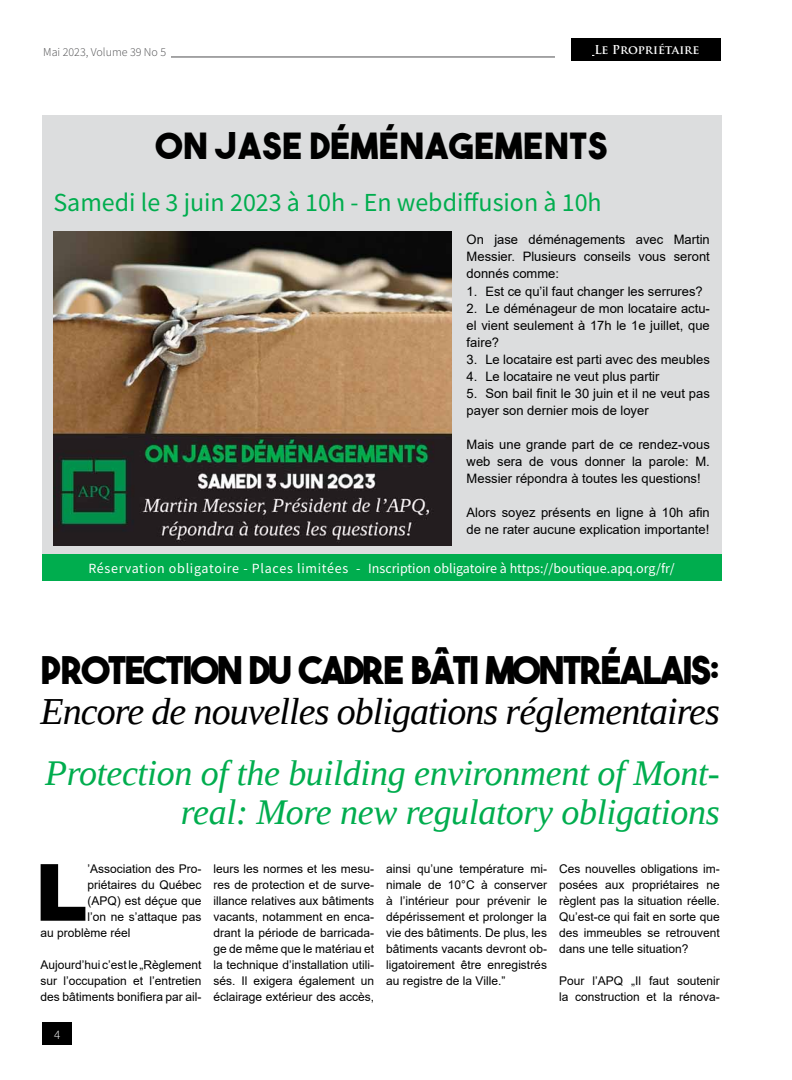
<style>
.page{position:relative;width:792px;height:1080px;background:#fff}
.page>*{position:absolute;margin:0;border:0;box-sizing:border-box;transform-origin:0 0}
.t1{font:900 79.1px "Arial";color:#000}
.t2{font:italic 38px "Liberation Serif";letter-spacing:-.025em;color:#000}
.t3{font:38px "The Bold Font";letter-spacing:-.05em;color:#000}
.t4{font:italic 36px/39px "Liberation Serif";letter-spacing:-.01em;color:#00ad4e;text-align:right}
.t5{font:36px "The Bold Font";letter-spacing:.025em;color:#000}
.t6{font:26px "Source Sans Pro";color:#00ad4e}
.t7{font:14px "Source Sans Pro";color:#fff}
.t8{font:13px/17px "Arial";color:#000;text-align:justify}
.t9{font:300 13px "Source Sans Pro";color:#fff}
.t10{font:12px/16px "Arial";color:#000;text-align:justify}
.t11{font:300 12px "Source Sans Pro";color:#4d4d4f}
.t12{font:700 12px "Trajan Pro";color:#fff}
</style>
<div class="page">
<div style="left:42px;top:115px;width:679px;height:449px;background:#dcddde"></div>
<div style="left:42px;top:554px;width:679px;height:27px;background:#00ad4e"></div>
<img style="left:53px;top:232px;width:398px;height:314px">
<hr style="left:171px;top:57px;width:384px;height:1px;background:#4d4d4f">
<div style="left:42px;top:1023px;width:30px;height:22px;background:#000"></div>
<div style="left:571px;top:39px;width:150px;height:22px;background:#000"></div>
<p class="t11" style="left:43px;top:44px;width:124px">Mai 2023, Volume 39 No 5</p>
<p class="t12" style="left:594px;top:42px;width:107px">Le Propriétaire</p>
<h3 class="t5" style="left:156px;top:124px;width:453px">ON JASE DÉMÉNAGEMENTS</h3>
<h3 class="t6" style="left:53px;top:186px;width:550px">Samedi le 3 juin 2023 à 10h - En webdiffusion à 10h</h3>
<p class="t8" style="left:467px;top:231px;width:245px">On jase déménagements avec Martin Messier. Plusieurs conseils vous seront donnés comme:</p>
<p class="t8" style="left:467px;top:282px;width:238px">1. Est ce qu’il faut changer les serrures?</p>
<p class="t8" style="left:467px;top:299px;width:245px">2. Le déménageur de mon locataire actu&shy;el vient seulement à 17h le 1e juillet, que faire?</p>
<p class="t8" style="left:467px;top:350px;width:245px">3. Le locataire est parti avec des meubles</p>
<p class="t8" style="left:467px;top:367px;width:194px">4. Le locataire ne veut plus partir</p>
<p class="t8" style="left:467px;top:384px;width:245px">5. Son bail finit le 30 juin et il ne veut pas payer son dernier mois de loyer</p>
<p class="t8" style="left:467px;top:435px;width:245px">Mais une grande part de ce rendez-vous web sera de vous donner la parole: M.<br>Messier répondra à toutes les questions!</p>
<p class="t8" style="left:467px;top:503px;width:245px">Alors soyez présents en ligne à 10h afin de ne rater aucune explication importante!</p>
<p class="t7" style="left:88px;top:559px;width:588px">Réservation obligatoire - Places limitées - Inscription obligatoire à https://boutique.apq.org/fr/</p>
<h2 class="t3" style="left:41px;top:646px;width:681px">PROTECTION DU CADRE BÂTI MONTRÉALAIS:</h2>
<h2 class="t2" style="left:41px;top:687px;width:681px">Encore de nouvelles obligations réglementaires</h2>
<h3 class="t4" style="left:45px;top:753px;width:676px">Protection of the building environment of Mont&shy;real: More new regulatory obligations</h3>
<h1 class="t1" style="left:35px;top:835px;width:54px">L</h1>
<p class="t10" style="left:88px;top:860px;width:115px">’Association des Pro-</p>
<p class="t10" style="left:213px;top:860px;width:162px">leurs les normes et les mesu&shy;res de protection et de surve&shy;illance relatives aux bâtiments vacants, notamment en enca&shy;drant la période de barricada&shy;ge de même que le matériau et la technique d’installation utili&shy;sés. Il exigera également un éclairage extérieur des accès,</p>
<p class="t10" style="left:386px;top:860px;width:162px">ainsi qu’une température mi&shy;nimale de 10°C à conserver à l’intérieur pour prévenir le dépérissement et prolonger la vie des bâtiments. De plus, les bâtiments vacants devront ob&shy;ligatoirement être enregistrés au registre de la Ville.”</p>
<p class="t10" style="left:559px;top:860px;width:162px">Ces nouvelles obligations im&shy;posées aux propriétaires ne règlent pas la situation réelle.<br>Qu’est-ce qui fait en sorte que des immeubles se retrouvent dans une telle situation?</p>
<p class="t10" style="left:88px;top:876px;width:115px">priétaires du Québec</p>
<p class="t10" style="left:88px;top:892px;width:115px">(APQ) est déçue que</p>
<p class="t10" style="left:88px;top:908px;width:115px">l’on ne s’attaque pas</p>
<p class="t10" style="left:41px;top:924px;width:92px">au problème réel</p>
<p class="t10" style="left:41px;top:956px;width:162px">Aujourd’hui c’est le „Règlement sur l’occupation et l’entretien des bâtiments bonifiera par ail-</p>
<p class="t10" style="left:559px;top:972px;width:162px">Pour l’APQ „Il faut soutenir la construction et la rénova-</p>
<p class="t9" style="left:54px;top:1027px;width:8px">4</p>
</div>
